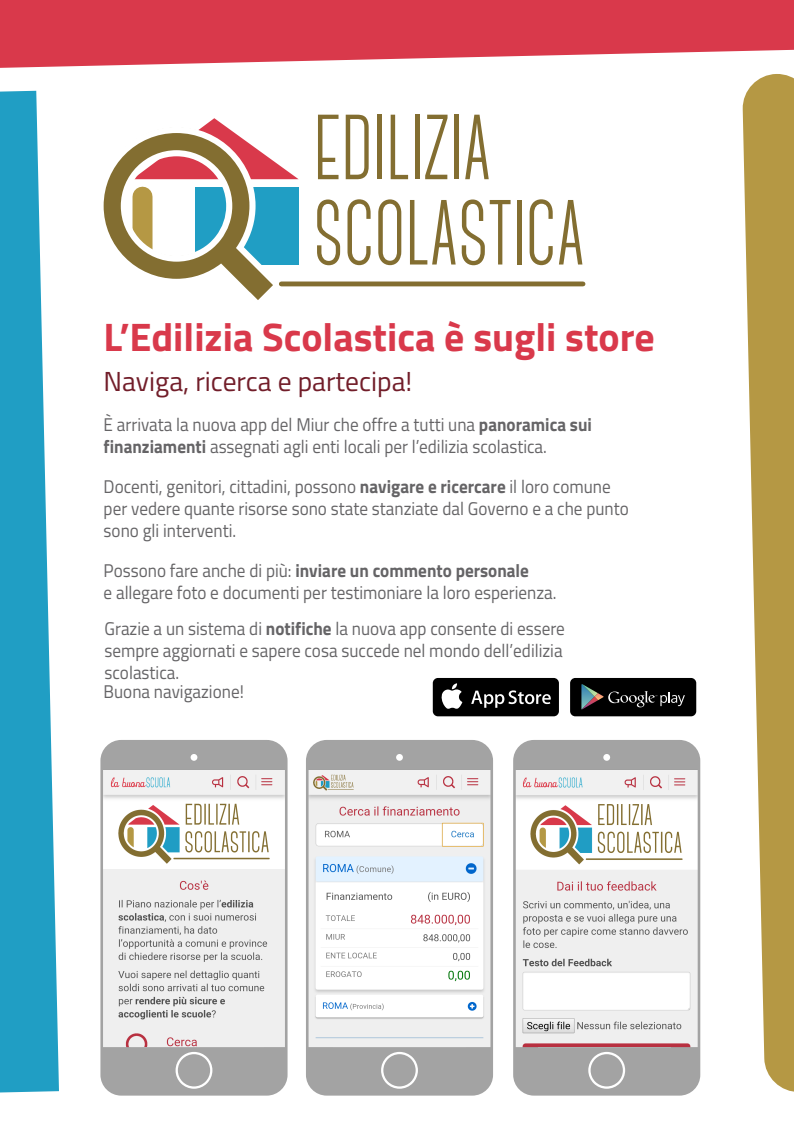
<style>
.page{position:relative;width:794px;height:1134px;background:#fff}
.page>*{position:absolute;margin:0;border:0;box-sizing:border-box;transform-origin:0 0}
.t1{font:700 92.2px/85.3px "Canter";color:#836e31;scale:.92 1}
.t2{font:700 39.84px "Titillium Web";color:#d9394b}
.t3{font:27.52px "Titillium Web";color:#721e2a}
.t4{font:18.4px/22.1px "Titillium Web";color:#656466;scale:.93 1}
.s1{font-weight:700}
</style>
<div class="page">
<svg style="left:100px;top:740px;width:187px;height:355px;fill:#efefef"></svg>
<svg style="left:306px;top:740px;width:187px;height:355px"></svg>
<svg style="left:513px;top:740px;width:187px;height:355px"></svg>
<div style="left:433px;top:678px;width:126px;height:38px;background:#000;border-radius:5px"></div>
<svg style="left:441px;top:683px;width:21px;height:26px"></svg>
<svg style="left:471px;top:690px;width:80px;height:18px"></svg>
<div style="left:570px;top:678px;width:126px;height:38px;background:#000;border-radius:5px"></div>
<svg style="left:581px;top:684px;width:104px;height:25px"></svg>
<svg style="left:0;top:91px;width:59px;height:1002px;fill:#209ec4"></svg>
<svg style="left:0;top:0;width:794px;height:68px;background:#de5363"></svg>
<svg style="left:742px;top:74px;width:52px;height:1018px;fill:#b59844"></svg>
<svg style="left:103px;top:118px;width:196px;height:182px"></svg>
<div style="left:281px;top:281px;width:302px;height:5px;background:#836e31"></div>
<h1 class="t1" style="left:313px;top:106px;width:296px">EDILIZIA<br>SCOLASTICA</h1>
<h2 class="t2" style="left:104px;top:307px;width:553px">L’Edilizia Scolastica è sugli store</h2>
<h3 class="t3" style="left:104px;top:361px;width:310px">Naviga, ricerca e partecipa!</h3>
<p class="t4" style="left:104px;top:412px;width:526px">È arrivata la nuova app del Miur che offre a tutti una <span class="s1">panoramica sui finanziamenti</span> assegnati agli enti locali per l’edilizia scolastica.</p>
<p class="t4" style="left:104px;top:474px;width:566px">Docenti, genitori, cittadini, possono <span class="s1">navigare e ricercare</span> il loro comune per vedere quante risorse sono state stanziate dal Governo e a che punto sono gli interventi.</p>
<p class="t4" style="left:104px;top:559px;width:488px">Possono fare anche di più: <span class="s1">inviare un commento personale<br></span>e allegare foto e documenti per testimoniare la loro esperienza.</p>
<p class="t4" style="left:104px;top:616px;width:496px">Grazie a un sistema di <span class="s1">notifiche</span> la nuova app consente di essere sempre aggiornati e sapere cosa succede nel mondo dell’edilizia scolastica.</p>
<p class="t4" style="left:104px;top:680px;width:152px">Buona navigazione!</p>
</div>
